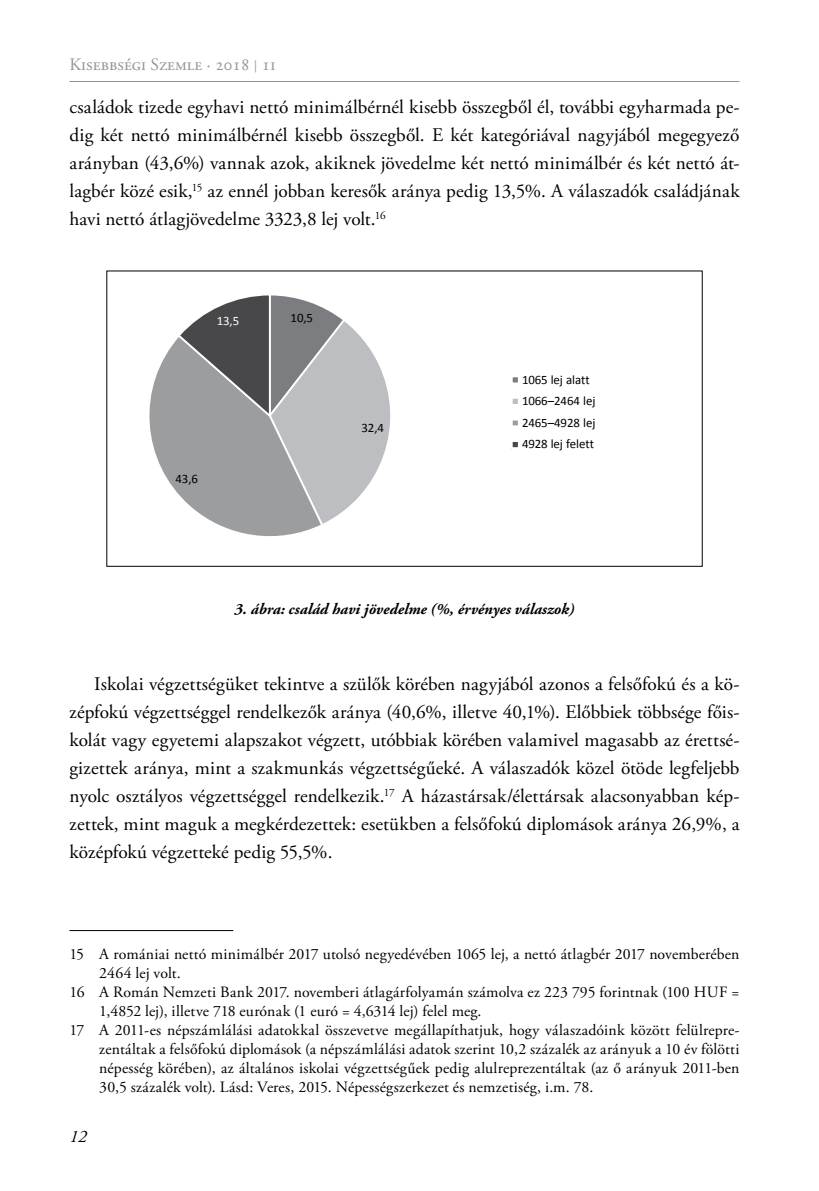
<style>
.page{position:relative;width:819px;height:1191px;background:#fff}
.page>*{position:absolute;margin:0;border:0;box-sizing:border-box;transform-origin:0 0}
.t1{font:19.25px/28px "Adobe Garamond Pro";letter-spacing:.005em;color:#000;text-align:justify}
.t2{font:17.5px "Adobe Garamond Pro";color:#939598}
.t3{font:italic 17.5px "Adobe Garamond Pro";color:#000}
.t4{font:15.75px "Adobe Garamond Pro";letter-spacing:.01em;color:#000}
.t5{font:italic 700 15.75px "Adobe Garamond Pro";color:#000}
.t6{font:12.95px/21.5px "Calibri";letter-spacing:-.005em;color:#000}
.t7{font:12.95px "Calibri";color:#fff}
</style>
<div class="page">
<hr style="left:69px;top:81px;width:670px;height:1px;background:#000">
<hr style="left:69px;top:930px;width:164px;height:1px;background:#000">
<svg style="left:149px;top:340px;width:166px;height:196px"></svg>
<svg style="left:176px;top:295px;width:215px;height:232px"></svg>
<div style="left:511px;top:376px;width:8px;height:7px;background:#7b7d80"></div>
<div style="left:511px;top:375px;width:8px;height:9px;border:2px solid #fff"></div>
<div style="left:511px;top:398px;width:8px;height:7px;background:#bcbec1"></div>
<div style="left:511px;top:397px;width:8px;height:9px;border:2px solid #fff"></div>
<div style="left:511px;top:419px;width:8px;height:7px;background:#9b9d9f"></div>
<div style="left:511px;top:419px;width:8px;height:8px;border:2px solid #fff"></div>
<div style="left:511px;top:441px;width:8px;height:7px;background:#48484a"></div>
<div style="left:511px;top:440px;width:8px;height:9px;border:2px solid #fff"></div>
<p class="t2" style="left:69px;top:54px;width:207px">Kisebbségi Szemle · 2018 1i</p>
<p class="t1" style="left:69px;top:94px;width:671px">családok tizede egyhavi nettó minimálbérnél kisebb összegből él, további egyharmada pe&shy;dig két nettó minimálbérnél kisebb összegből. E két kategóriával nagyjából megegyező arányban (43,6%) vannak azok, akiknek jövedelme két nettó minimálbér és két nettó át&shy;lagbér közé esik,<sup>15</sup> az ennél jobban keresők aránya pedig 13,5%. A válaszadók családjának havi nettó átlagjövedelme 3323,8 lej volt.<sup>16</sup></p>
<p class="t7" style="left:217px;top:312px;width:24px">13,5</p>
<p class="t6" style="left:175px;top:467px;width:24px">43,6</p>
<p class="t6" style="left:290px;top:306px;width:24px">10,5</p>
<p class="t6" style="left:361px;top:416px;width:24px">32,4</p>
<p class="t6" style="left:522px;top:368px;width:75px">1065 lej alatt<br>1066–2464 lej<br>2465–4928 lej<br>4928 lej felett</p>
<p class="t5" style="left:234px;top:600px;width:341px">3. ábra: család havi jövedelme (%, érvényes válaszok)</p>
<p class="t1" style="left:69px;top:671px;width:671px;text-indent:25px">Iskolai végzettségüket tekintve a szülők körében nagyjából azonos a felsőfokú és a kö&shy;zépfokú végzettséggel rendelkezők aránya (40,6%, illetve 40,1%). Előbbiek többsége főis&shy;kolát vagy egyetemi alapszakot végzett, utóbbiak körében valamivel magasabb az érettsé&shy;gizettek aránya, mint a szakmunkás végzettségűeké. A válaszadók közel ötöde legfeljebb nyolc osztályos végzettséggel rendelkezik.<sup>17</sup> A házastársak/élettársak alacsonyabban kép&shy;zettek, mint maguk a megkérdezettek: esetükben a felsőfokú diplomások aránya 26,9%, a középfokú végzetteké pedig 55,5%.</p>
<p class="t4" style="left:69px;top:945px;width:671px">15 A romániai nettó minimálbér 2017 utolsó negyedévében 1065 lej, a nettó átlagbér 2017 novemberében</p>
<p class="t4" style="left:99px;top:963px;width:83px">2464 lej volt.</p>
<p class="t4" style="left:69px;top:982px;width:671px">16 A Román Nemzeti Bank 2017. novemberi átlagárfolyamán számolva ez 223 795 forintnak (100 HUF =</p>
<p class="t4" style="left:99px;top:1001px;width:384px">1,4852 lej), illetve 718 eurónak (1 euró = 4,6314 lej) felel meg.</p>
<p class="t4" style="left:69px;top:1020px;width:671px">17 A 2011-es népszámlálási adatokkal összevetve megállapíthatjuk, hogy válaszadóink között felülrepre-</p>
<p class="t4" style="left:99px;top:1039px;width:641px">zentáltak a felsőfokú diplomások (a népszámlálási adatok szerint 10,2 százalék az arányuk a 10 év fölötti</p>
<p class="t4" style="left:99px;top:1058px;width:641px">népesség körében), az általános iskolai végzettségűek pedig alulreprezentáltak (az ő arányuk 2011-ben</p>
<p class="t4" style="left:99px;top:1077px;width:495px">30,5 százalék volt). Lásd: Veres, 2015. Népességszerkezet és nemzetiség, i.m. 78.</p>
<p class="t3" style="left:69px;top:1126px;width:19px">12</p>
</div>
